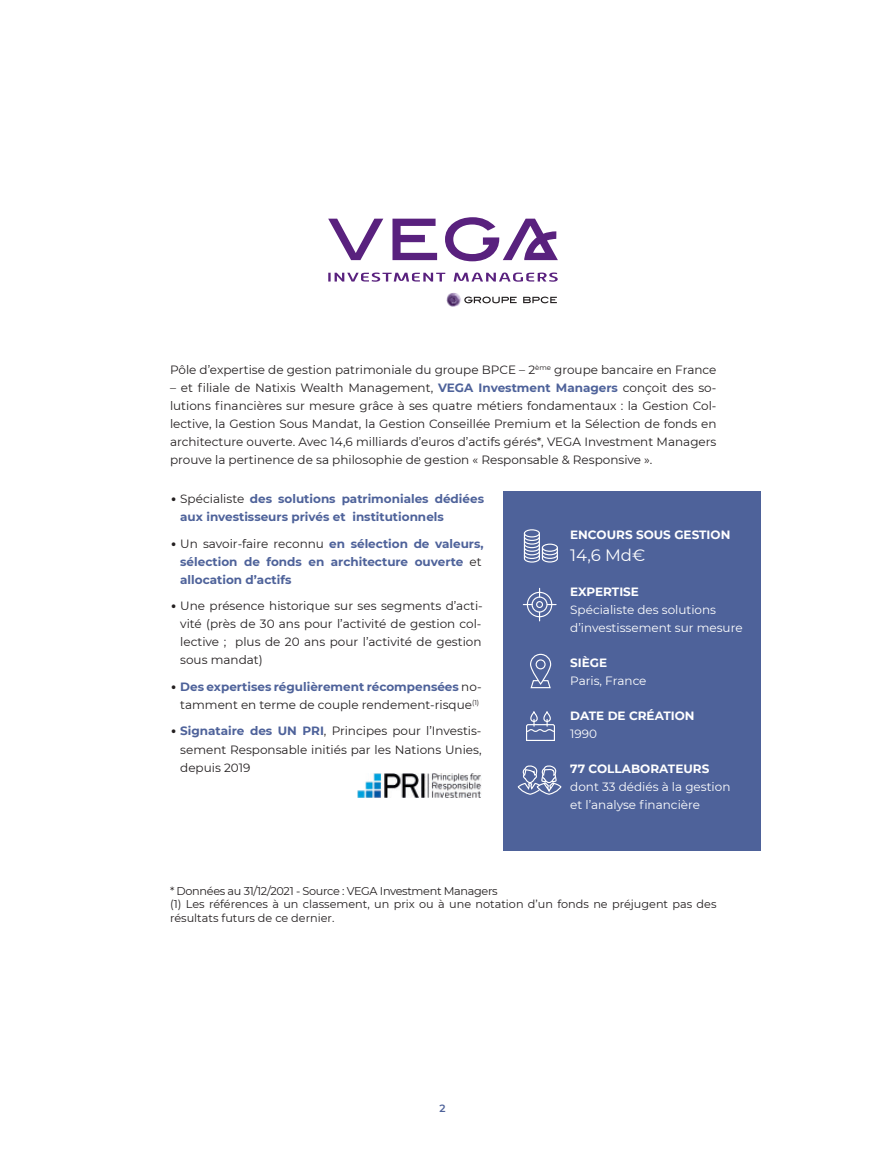
<style>
.page{position:relative;width:893px;height:1149px;background:#fff}
.page>*{position:absolute;margin:0;border:0;box-sizing:border-box;transform-origin:0 0}
.t1{font:16.5px "Montserrat";color:#fff}
.t2{font:12px/18px "Montserrat";color:#231f20;text-align:justify}
.t3{font:700 12px/18px "Montserrat";color:#4e629a}
.t4{font:12px/18px "Montserrat";color:#fff}
.t5{font:700 12px "Montserrat";color:#fff}
.t6{font:11.25px/13.5px "Montserrat";color:#231f20}
.t7{font:600 10.5px "Montserrat";color:#4e629a}
.s1{font-weight:700;color:#4e629a}
.s2{font-weight:400;font-size:24px;color:#231f20}
.s3{font-weight:400;color:#231f20}
.s4{font-size:24px}
</style>
<div class="page">
<div style="left:503px;top:491px;width:257px;height:359px;background:#4e629a"></div>
<div style="left:524px;top:529px;width:16px;height:8px;border:1px solid #fff;border-radius:50%"></div>
<svg style="left:523px;top:532px;width:35px;height:31px"></svg>
<div style="left:536px;top:659px;width:10px;height:10px;border:1px solid #fff;border-radius:50%"></div>
<div style="left:530px;top:653px;width:21px;height:31px;border:1px solid #fff;border-radius:10px"></div>
<svg style="left:530px;top:679px;width:21px;height:9px"></svg>
<svg style="left:517px;top:765px;width:45px;height:30px"></svg>
<div style="left:530px;top:711px;width:8px;height:11px;border:1px solid #fff;border-radius:3px"></div>
<svg style="left:526px;top:719px;width:29px;height:22px"></svg>
<div style="left:543px;top:711px;width:8px;height:11px;border:1px solid #fff;border-radius:3px"></div>
<div style="left:536px;top:601px;width:7px;height:7px;border:1px solid #fff;border-radius:50%"></div>
<div style="left:531px;top:596px;width:17px;height:16px;border:1px solid #fff;border-radius:50%"></div>
<div style="left:527px;top:591px;width:25px;height:26px;border:1px solid #fff;border-radius:50%"></div>
<svg style="left:547px;top:603px;width:9px;height:2px"></svg>
<svg style="left:523px;top:603px;width:9px;height:2px"></svg>
<img style="left:357px;top:773px;width:124px;height:24px">
<svg style="left:328px;top:218px;width:55px;height:42px"></svg>
<svg style="left:392px;top:218px;width:45px;height:42px"></svg>
<svg style="left:328px;top:272px;width:117px;height:9px"></svg>
<svg style="left:454px;top:272px;width:104px;height:9px"></svg>
<svg style="left:445px;top:217px;width:113px;height:44px"></svg>
<img style="left:446px;top:293px;width:15px;height:14px">
<svg style="left:464px;top:296px;width:53px;height:7px"></svg>
<svg style="left:523px;top:296px;width:34px;height:7px"></svg>
<p class="t2" style="left:170px;top:360px;width:548px">Pôle d’expertise de gestion patrimoniale du groupe BPCE – 2<sup>ème</sup> groupe bancaire en France</p>
<p class="t2" style="left:170px;top:378px;width:548px">– et filiale de Natixis Wealth Management, <span class="s1">VEGA Investment Managers</span> conçoit des so&shy;lutions financières sur mesure grâce à ses quatre métiers fondamentaux : la Gestion Col&shy;lective, la Gestion Sous Mandat, la Gestion Conseillée Premium et la Sélection de fonds en architecture ouverte. Avec 14,6 milliards d’euros d’actifs gérés*, VEGA Investment Managers prouve la pertinence de sa philosophie de gestion « Responsable &amp; Responsive ».</p>
<p class="t3" style="left:180px;top:489px;width:305px;text-indent:-10px"><span class="s2">•</span> <span class="s3">Spécialiste</span> des solutions patrimoniales dédiées aux investisseurs privés et institutionnels</p>
<p class="t3" style="left:180px;top:534px;width:305px;text-indent:-10px"><span class="s2">•</span> <span class="s3">Un savoir-faire reconnu</span> en sélection de valeurs, sélection de fonds en architecture ouverte <span class="s3">et </span>allocation d’actifs</p>
<p class="t2" style="left:180px;top:596px;width:304px;text-indent:-10px"><span class="s4">•</span> Une présence historique sur ses segments d’acti&shy;vité (près de 30 ans pour l’activité de gestion col&shy;lective ; plus de 20 ans pour l’activité de gestion sous mandat)</p>
<p class="t2" style="left:170px;top:677px;width:313px;text-align:right"><span class="s4">•</span> <span class="s1">Des expertises régulièrement récompensées</span> no&shy;tamment en terme de couple rendement-risque<sup>(1)</sup></p>
<p class="t2" style="left:180px;top:721px;width:303px;text-indent:-10px"><span class="s4">•</span> <span class="s1">Signataire des UN PRI</span>, Principes pour l’Investis&shy;sement Responsable initiés par les Nations Unies, depuis 2019</p>
<p class="t5" style="left:570px;top:525px;width:162px">ENCOURS SOUS GESTION</p>
<h1 class="t1" style="left:570px;top:543px;width:77px">14,6 Md€</h1>
<p class="t5" style="left:570px;top:583px;width:70px">EXPERTISE</p>
<p class="t4" style="left:570px;top:600px;width:174px">Spécialiste des solutions d’investissement sur mesure</p>
<p class="t5" style="left:570px;top:654px;width:38px">SIÈGE</p>
<p class="t4" style="left:570px;top:671px;width:78px">Paris, France</p>
<p class="t5" style="left:570px;top:707px;width:126px">DATE DE CRÉATION</p>
<p class="t4" style="left:570px;top:724px;width:28px">1990</p>
<p class="t5" style="left:570px;top:760px;width:141px">77 COLLABORATEURS</p>
<p class="t4" style="left:570px;top:777px;width:162px">dont 33 dédiés à la gestion et l’analyse financière</p>
<p class="t6" style="left:170px;top:883px;width:548px">* Données au 31/12/2021 - Source : VEGA Investment Managers<br>(1) Les références à un classement, un prix ou à une notation d’un fonds ne préjugent pas des résultats futurs de ce dernier.</p>
<p class="t7" style="left:439px;top:1100px;width:8px">2</p>
</div>
